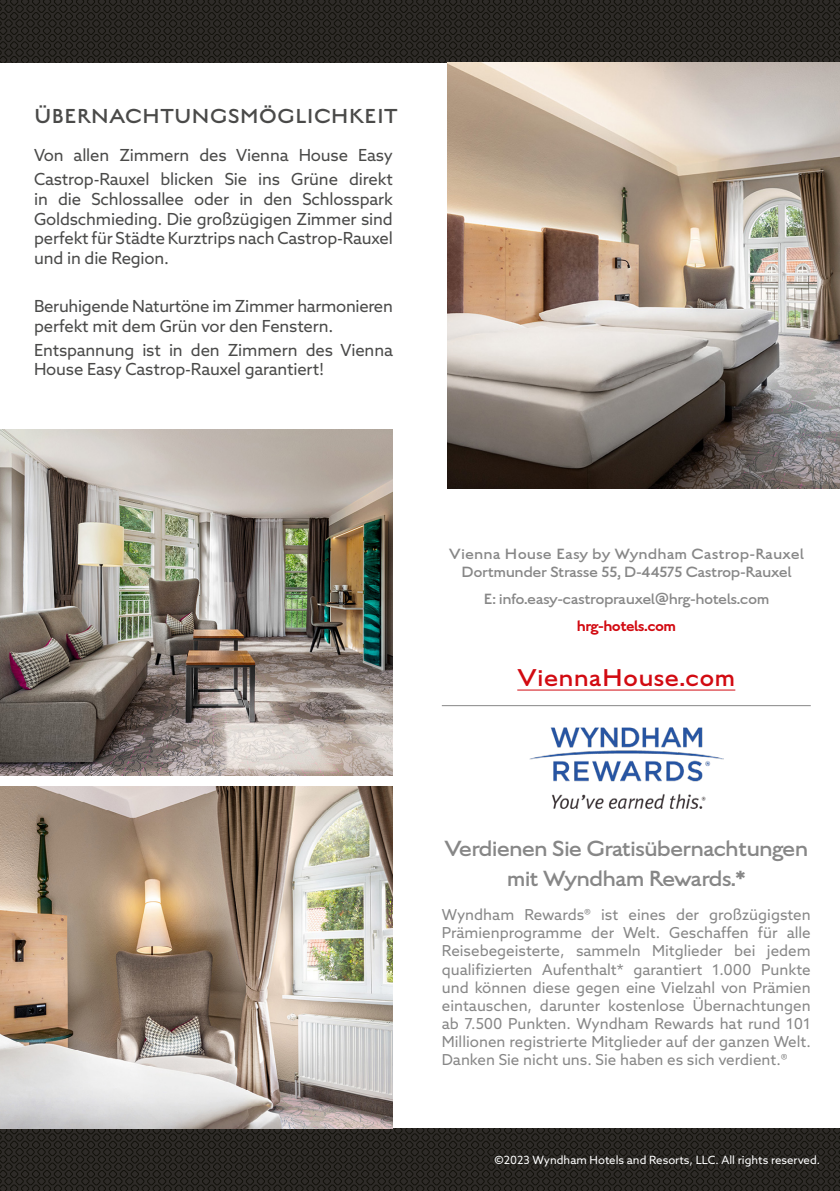
<style>
.page{position:relative;width:840px;height:1191px;background:#fff}
.page>*{position:absolute;margin:0;border:0;box-sizing:border-box;transform-origin:0 0}
.t1{font:300 27.2px "English Grotesque";color:#d20a11}
.t2{font:300 24.6px/29.4px "English Grotesque";letter-spacing:-.04em;color:#878787;text-align:center}
.t3{font:300 22.6px "English Grotesque";color:#4a4a49}
.t4{font:16.6px/19.6px "Azo Sans";letter-spacing:-.01em;color:#4a4a49}
.t5{font:300 16.6px/18.2px "English Grotesque";letter-spacing:-.03em;color:#878787;text-align:center}
.t6{font:500 16.6px "English Grotesque";letter-spacing:-.03em;color:#d20a11}
.t7{font:15.2px/18.2px "Azo Sans";color:#878787;text-align:justify}
.t8{font:11.4px "Azo Sans";color:#fff}
</style>
<div class="page">
<svg style="left:0;top:1128px;width:839px;height:63px;background:#272420"></svg>
<svg style="left:0;top:0;width:839px;height:63px;background:#26231f"></svg>
<img style="left:0;top:429px;width:392px;height:346px">
<img style="left:0;top:786px;width:392px;height:342px">
<img style="left:447px;top:62px;width:392px;height:427px">
<hr style="left:517px;top:689px;width:218px;height:1px;background:#d20a11">
<hr style="left:441px;top:705px;width:369px;height:1px;background:#878787">
<img style="left:529px;top:728px;width:194px;height:80px">
<h3 class="t3" style="left:34px;top:103px;width:365px">ÜBERNACHTUNGSMÖGLICHKEIT</h3>
<p class="t4" style="left:34px;top:143px;width:360px;line-height:24px">Von allen Zimmern des Vienna House Easy<br>Castrop-Rauxel blicken Sie ins Grüne direkt</p>
<p class="t4" style="left:34px;top:189px;width:360px;text-align:justify">in die Schlossallee oder in den Schlosspark Goldschmieding. Die großzügigen Zimmer sind perfekt für Städte Kurztrips nach Castrop-Rauxel und in die Region.</p>
<p class="t4" style="left:34px;top:296px;width:360px">Beruhigende Naturtöne im Zimmer harmonieren perfekt mit dem Grün vor den Fenstern.</p>
<p class="t4" style="left:34px;top:340px;width:360px">Entspannung ist in den Zimmern des Vienna<br>House Easy Castrop-Rauxel garantiert!</p>
<p class="t5" style="left:448px;top:544px;width:356px">Vienna House Easy by Wyndham Castrop-Rauxel<br>Dortmunder Strasse 55, D-44575 Castrop-Rauxel</p>
<p class="t5" style="left:483px;top:589px;width:287px">E: info.easy-castroprauxel@hrg-hotels.com</p>
<p class="t6" style="left:576px;top:616px;width:101px">hrg-hotels.com</p>
<h1 class="t1" style="left:517px;top:662px;width:219px">ViennaHouse.com</h1>
<h2 class="t2" style="left:444px;top:833px;width:365px">Verdienen Sie Gratisübernachtungen mit Wyndham Rewards.*</h2>
<p class="t7" style="left:441px;top:905px;width:370px">Wyndham Rewards® ist eines der großzügigsten Prämienprogramme der Welt. Geschaffen für alle Reisebegeisterte, sammeln Mitglieder bei jedem qualifizierten Aufenthalt* garantiert 1.000 Punkte und können diese gegen eine Vielzahl von Prämien eintauschen, darunter kostenlose Übernachtungen ab 7.500 Punkten. Wyndham Rewards hat rund 101<br>Millionen registrierte Mitglieder auf der ganzen Welt.<br>Danken Sie nicht uns. Sie haben es sich verdient.®</p>
<p class="t8" style="left:494px;top:1152px;width:327px">©2023 Wyndham Hotels and Resorts, LLC. All rights reserved.</p>
</div>
